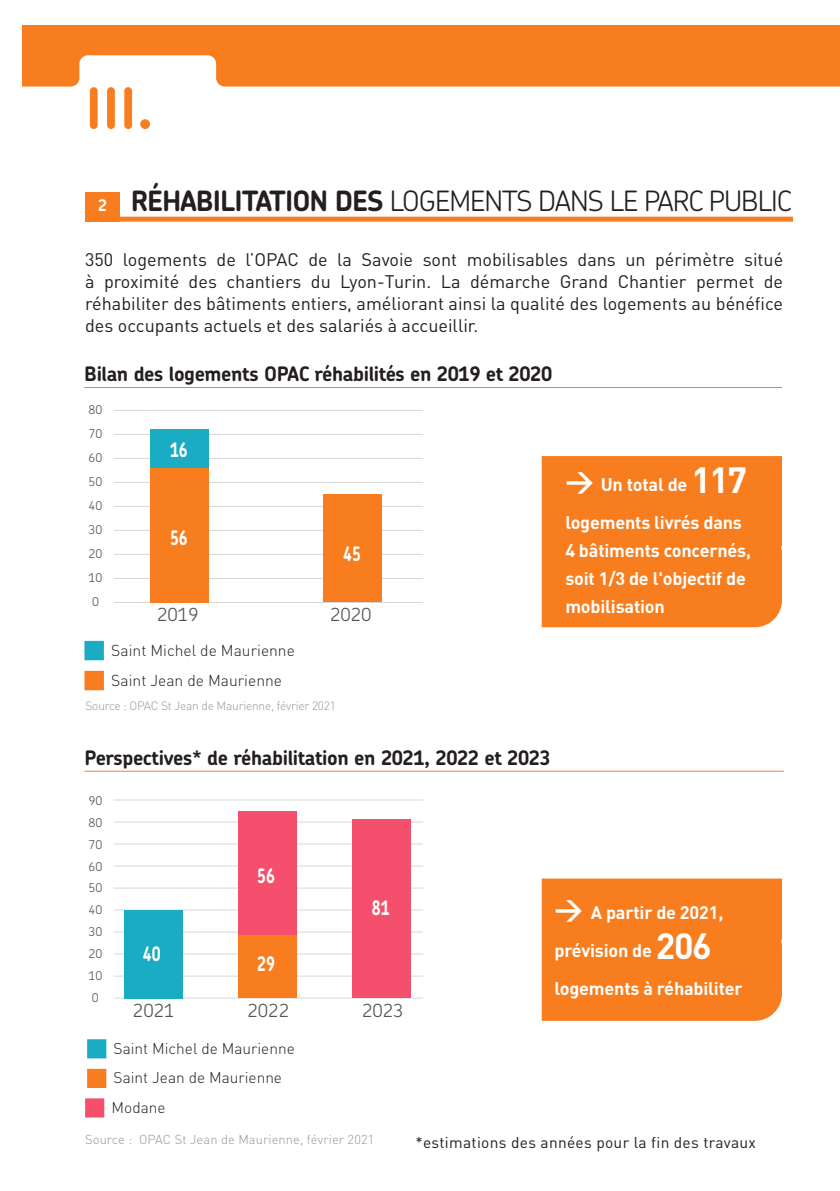
<style>
.page{position:relative;width:840px;height:1191px;background:#fff}
.page>*{position:absolute;margin:0;border:0;box-sizing:border-box;transform-origin:0 0}
.t1{font:700 56px "Chevin Pro";color:#f87d1e}
.t2{font:300 28px "Chevin Pro";letter-spacing:-.035em;color:#241f1f}
.t3{font:700 20px "Chevin Pro";letter-spacing:-.02em;color:#241f1f}
.t4{font:700 20px "Chevin Pro";color:#fff;scale:.79 1}
.t5{font:18px/22px "DIN";color:#241f1f;text-align:justify}
.t6{font:700 18px/38px "DIN";letter-spacing:-.01em;color:#fff}
.t7{font:300 18px "Chevin Pro";color:#515556}
.t8{font:300 15.6px "DIN";color:#241f1f}
.t9{font:300 15.4px/29.6px "DIN";color:#241f1f}
.t10{font:15.4px "DIN";letter-spacing:.02em;color:#241f1f}
.t11{font:300 12.8px "DIN";letter-spacing:.01em;color:#969698}
.t12{font:300 12px "DIN";letter-spacing:-.02em;color:#969698}
.t13{font:300 12px "Chevin Pro";color:#515556}
.s1{font-weight:700;font-size:16px;color:#fff}
.s2{font-weight:700}
.s3{font-size:28px}
.s4{font-size:36px}
</style>
<div class="page">
<div style="left:23px;top:26px;width:816px;height:62px;background:#f87d1e"></div>
<svg style="left:22px;top:55px;width:817px;height:33px"></svg>
<div style="left:85px;top:217px;width:707px;height:5px;background:#f87d1e"></div>
<div style="left:85px;top:192px;width:34px;height:29px;background:#f87d1e"></div>
<div style="left:84px;top:671px;width:20px;height:19px;background:#f87d1e;border:3px solid #f87d1e"></div>
<div style="left:84px;top:641px;width:20px;height:19px;background:#19acc2;border:3px solid #19acc2"></div>
<div style="left:541px;top:456px;width:240px;height:171px;background:#f87d1e"></div>
<hr style="left:84px;top:387px;width:697px;height:1px;background:#f87d1e">
<hr style="left:114px;top:578px;width:309px;height:1px;background:#d9d8d9">
<hr style="left:114px;top:554px;width:309px;height:1px;background:#d9d8d9">
<hr style="left:114px;top:530px;width:309px;height:1px;background:#d9d8d9">
<hr style="left:114px;top:506px;width:309px;height:1px;background:#d9d8d9">
<hr style="left:114px;top:482px;width:309px;height:1px;background:#d9d8d9">
<hr style="left:114px;top:458px;width:309px;height:1px;background:#d9d8d9">
<hr style="left:114px;top:434px;width:309px;height:1px;background:#d9d8d9">
<hr style="left:114px;top:410px;width:309px;height:1px;background:#d9d8d9">
<div style="left:322px;top:494px;width:59px;height:108px;background:#f87d1e"></div>
<hr style="left:114px;top:602px;width:309px;height:1px;background:#d9d8d9">
<div style="left:150px;top:468px;width:58px;height:134px;background:#f87d1e"></div>
<div style="left:150px;top:429px;width:58px;height:39px;background:#19acc2"></div>
<div style="left:87px;top:1068px;width:19px;height:20px;background:#f87d1e;border:3px solid #f87d1e"></div>
<div style="left:85px;top:1098px;width:19px;height:19px;background:#f4506e;border:3px solid #f4506e"></div>
<div style="left:87px;top:1039px;width:19px;height:19px;background:#19acc2;border:3px solid #19acc2"></div>
<hr style="left:84px;top:770px;width:699px;height:1px;background:#f87d1e">
<hr style="left:113px;top:975px;width:310px;height:1px;background:#d9d8d9">
<hr style="left:113px;top:953px;width:310px;height:1px;background:#d9d8d9">
<hr style="left:113px;top:931px;width:310px;height:1px;background:#d9d8d9">
<hr style="left:113px;top:909px;width:310px;height:1px;background:#d9d8d9">
<hr style="left:113px;top:887px;width:310px;height:1px;background:#d9d8d9">
<hr style="left:113px;top:865px;width:310px;height:1px;background:#d9d8d9">
<hr style="left:113px;top:843px;width:310px;height:1px;background:#d9d8d9">
<hr style="left:113px;top:821px;width:310px;height:1px;background:#d9d8d9">
<hr style="left:113px;top:799px;width:310px;height:1px;background:#d9d8d9">
<hr style="left:113px;top:997px;width:310px;height:1px;background:#d9d8d9">
<div style="left:124px;top:910px;width:59px;height:88px;background:#19acc2"></div>
<div style="left:238px;top:934px;width:58px;height:64px;background:#f87d1e"></div>
<div style="left:238px;top:811px;width:58px;height:123px;background:#f4506e"></div>
<div style="left:351px;top:820px;width:59px;height:178px;background:#f4506e"></div>
<div style="left:541px;top:878px;width:240px;height:142px;background:#f87d1e"></div>
<h1 class="t1" style="left:85px;top:71px;width:69px">III.</h1>
<h2 class="t2" style="left:98px;top:182px;width:695px"><span class="s1">2</span> <span class="s2">RÉHABILITATION DES</span> LOGEMENTS DANS LE PARC PUBLIC</h2>
<p class="t5" style="left:85px;top:248px;width:699px">350 logements de l’OPAC de la Savoie sont mobilisables dans un périmètre situé à proximité des chantiers du Lyon-Turin. La démarche Grand Chantier permet de réhabiliter des bâtiments entiers, améliorant ainsi la qualité des logements au bénéfice des occupants actuels et des salariés à accueillir.</p>
<p class="t3" style="left:84px;top:361px;width:469px">Bilan des logements OPAC réhabilités en 2019 et 2020</p>
<p class="t13" style="left:88px;top:401px;width:15px">80</p>
<p class="t13" style="left:88px;top:425px;width:15px">70</p>
<p class="t13" style="left:88px;top:449px;width:15px">60</p>
<p class="t13" style="left:88px;top:473px;width:15px">50</p>
<p class="t13" style="left:88px;top:497px;width:15px">40</p>
<p class="t13" style="left:88px;top:521px;width:15px">30</p>
<p class="t13" style="left:88px;top:545px;width:15px">20</p>
<p class="t13" style="left:88px;top:569px;width:15px">10</p>
<p class="t13" style="left:92px;top:593px;width:8px">0</p>
<p class="t4" style="left:170px;top:437px;width:24px">16</p>
<p class="t4" style="left:170px;top:525px;width:24px">56</p>
<p class="t7" style="left:157px;top:602px;width:43px">2019</p>
<p class="t8" style="left:111px;top:641px;width:185px">Saint Michel de Maurienne</p>
<p class="t8" style="left:111px;top:670px;width:172px">Saint Jean de Maurienne</p>
<p class="t4" style="left:343px;top:541px;width:24px">45</p>
<p class="t7" style="left:330px;top:602px;width:43px">2020</p>
<p class="t12" style="left:85px;top:698px;width:252px">Source : OPAC St Jean de Maurienne, février 2021</p>
<p class="t3" style="left:84px;top:744px;width:467px">Perspectives* de réhabilitation en 2021, 2022 et 2023</p>
<p class="t13" style="left:88px;top:792px;width:15px">90</p>
<p class="t13" style="left:88px;top:814px;width:15px">80</p>
<p class="t13" style="left:88px;top:836px;width:15px">70</p>
<p class="t13" style="left:88px;top:858px;width:15px">60</p>
<p class="t13" style="left:88px;top:880px;width:15px">50</p>
<p class="t4" style="left:257px;top:862px;width:24px">56</p>
<p class="t6" style="left:565px;top:464px;width:183px"><span class="s3">&gt;</span> Un total de <span class="s4">117 </span>logements livrés dans</p>
<p class="t6" style="left:565px;top:535px;width:187px;line-height:28px">4 bâtiments concernés, soit 1/3 de l'objectif de mobilisation</p>
<p class="t13" style="left:88px;top:902px;width:15px">40</p>
<p class="t13" style="left:88px;top:923px;width:15px">30</p>
<p class="t13" style="left:88px;top:945px;width:15px">20</p>
<p class="t13" style="left:88px;top:967px;width:15px">10</p>
<p class="t13" style="left:92px;top:989px;width:8px">0</p>
<p class="t4" style="left:143px;top:940px;width:24px">40</p>
<p class="t7" style="left:133px;top:998px;width:43px">2021</p>
<p class="t4" style="left:257px;top:950px;width:24px">29</p>
<p class="t7" style="left:247px;top:998px;width:43px">2022</p>
<p class="t9" style="left:113px;top:1033px;width:182px">Saint Michel de Maurienne</p>
<p class="t9" style="left:111px;top:1062px;width:172px">Saint Jean de Maurienne<br>Modane</p>
<p class="t4" style="left:371px;top:894px;width:24px">81</p>
<p class="t7" style="left:362px;top:998px;width:43px">2023</p>
<p class="t6" style="left:554px;top:893px;width:190px"><span class="s3">&gt;</span> A partir de 2021, prévision de <span class="s4">206 </span>logements à réhabiliter</p>
<p class="t11" style="left:85px;top:1131px;width:290px">Source : OPAC St Jean de Maurienne, février 2021</p>
<p class="t10" style="left:415px;top:1132px;width:342px">*estimations des années pour la fin des travaux</p>
</div>
